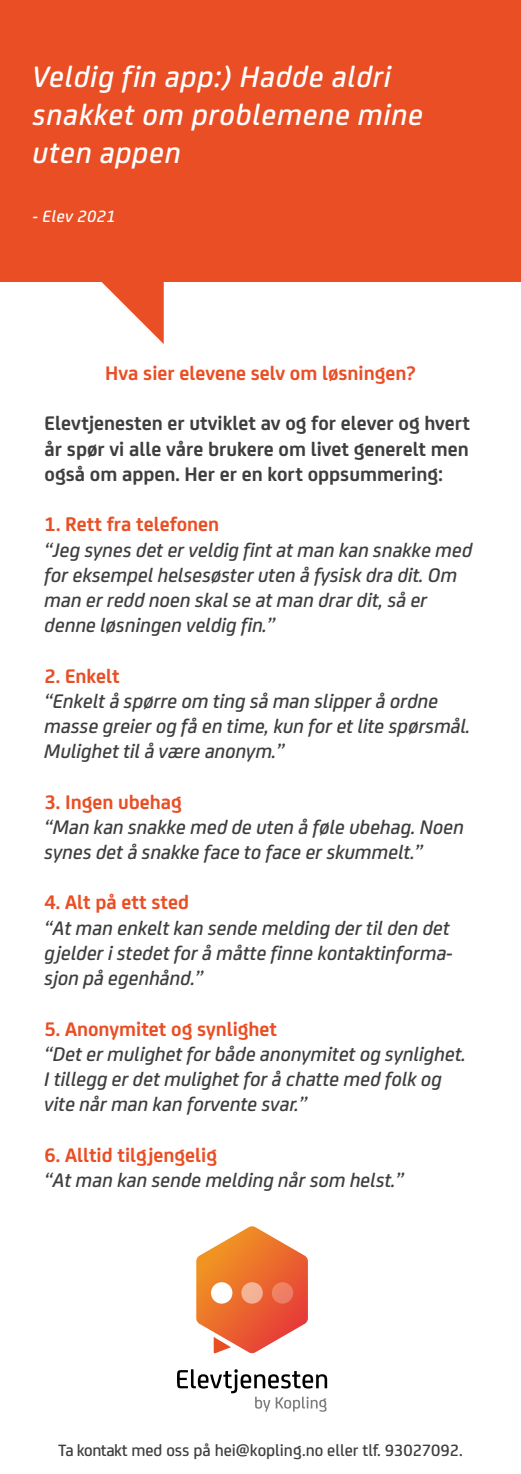
<style>
.page{position:relative;width:521px;height:1474px;background:#fff}
.page>*{position:absolute;margin:0;border:0;box-sizing:border-box;transform-origin:0 0}
.t1{font:italic 500 31.5px/37.8px "FS Joey";letter-spacing:.025em;color:#fff}
.t2{font:italic 500 21px/25.2px "FS Joey";color:#3e3e3f}
.t3{font:700 21px/25.2px "FS Joey";color:#3e3e3f;text-align:justify}
.t4{font:700 21px "FS Joey";color:#e94e24}
.t5{font:500 17.5px "FS Joey";color:#3e3e3f}
.t6{font:italic 500 17.5px "FS Joey";letter-spacing:.025em;color:#fff}
.s1{font-weight:700;font-style:normal;color:#e94e24}
</style>
<div class="page">
<div style="left:0;top:0;width:521px;height:281px;background:#e94e24"></div>
<svg style="left:53px;top:281px;width:111px;height:63px"></svg>
<svg style="left:196px;top:1226px;width:112px;height:127px"></svg>
<div style="left:211px;top:1282px;width:21px;height:21px;background:#fff;border-radius:50%"></div>
<div style="left:241px;top:1282px;width:22px;height:21px;background:#f4b395;border-radius:50%"></div>
<div style="left:272px;top:1282px;width:21px;height:21px;background:#ee7f64;border-radius:50%"></div>
<svg style="left:177px;top:1369px;width:150px;height:42px"></svg>
<p class="t1" style="left:33px;top:56px;width:360px">Veldig fin app:) Hadde aldri</p>
<p class="t1" style="left:33px;top:94px;width:392px">snakket om problemene mine uten appen</p>
<p class="t6" style="left:33px;top:203px;width:84px">- Elev 2021</p>
<p class="t4" style="left:105px;top:357px;width:312px">Hva sier elevene selv om løsningen?</p>
<p class="t3" style="left:45px;top:409px;width:427px">Elevtjenesten er utviklet av og for elever og hvert år spør vi alle våre brukere om livet generelt men også om appen. Her er en kort oppsummering:</p>
<p class="t2" style="left:45px;top:510px;width:429px"><span class="s1">1. Rett fra telefonen<br></span>“Jeg synes det er veldig fint at man kan snakke med for eksempel helsesøster uten å fysisk dra dit. Om man er redd noen skal se at man drar dit, så er denne løsningen veldig fin.”</p>
<p class="t2" style="left:45px;top:661px;width:427px"><span class="s1">2. Enkelt<br></span>“Enkelt å spørre om ting så man slipper å ordne masse greier og få en time, kun for et lite spørsmål.<br>Mulighet til å være anonym.”</p>
<p class="t2" style="left:45px;top:787px;width:421px"><span class="s1">3. Ingen ubehag<br></span>“Man kan snakke med de uten å føle ubehag. Noen synes det å snakke face to face er skummelt.”</p>
<p class="t2" style="left:45px;top:888px;width:410px"><span class="s1">4. Alt på ett sted<br></span>“At man enkelt kan sende melding der til den det gjelder i stedet for å måtte finne kontaktinforma&shy;sjon på egenhånd.”</p>
<p class="t2" style="left:45px;top:1014px;width:423px"><span class="s1">5. Anonymitet og synlighet<br></span>“Det er mulighet for både anonymitet og synlighet.<br>I tillegg er det mulighet for å chatte med folk og vite når man kan forvente svar.”</p>
<p class="t2" style="left:45px;top:1140px;width:361px"><span class="s1">6. Alltid tilgjengelig<br></span>“At man kan sende melding når som helst.”</p>
<p class="t5" style="left:58px;top:1437px;width:406px">Ta kontakt med oss på hei@kopling.no eller tlf. 93027092.</p>
</div>
